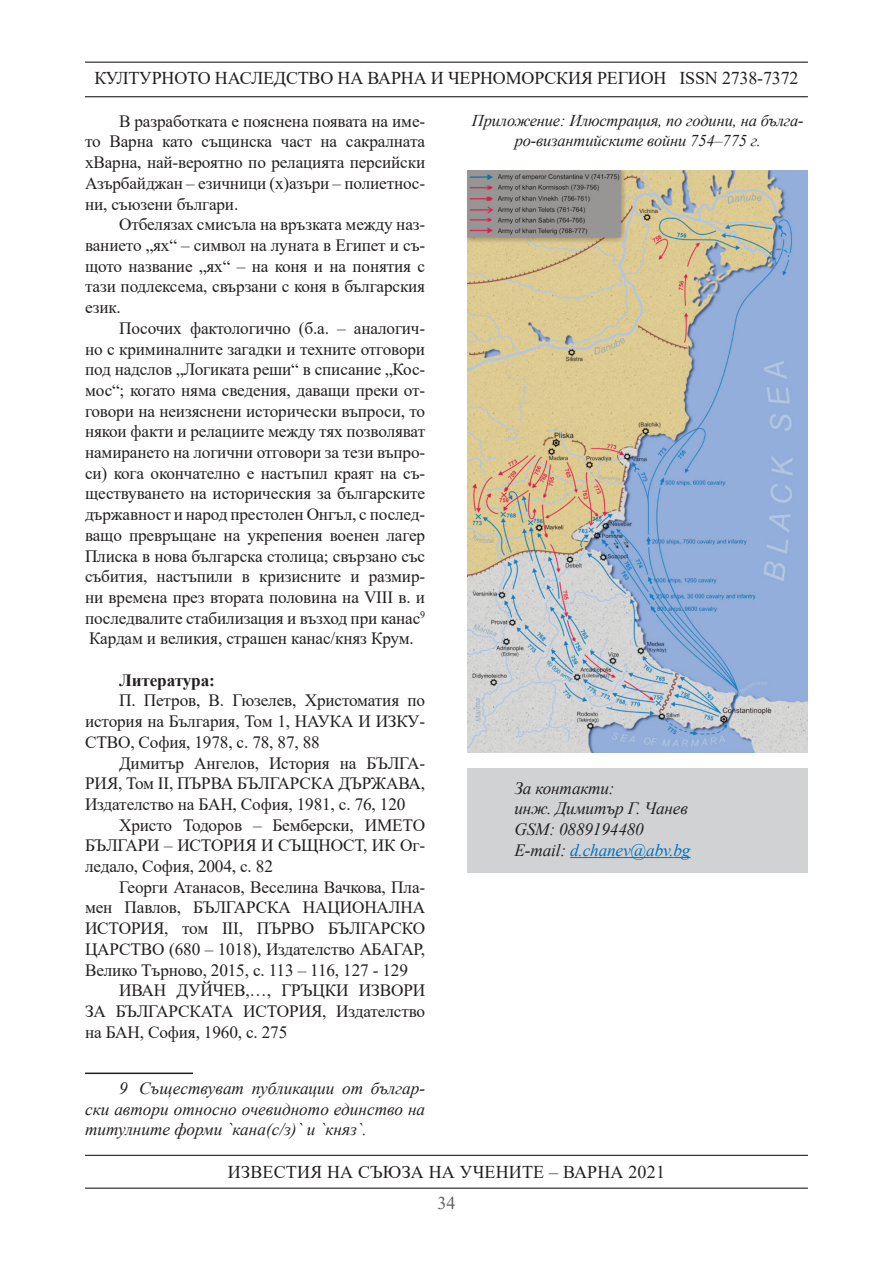
<style>
.page{position:relative;width:893px;height:1263px;background:#fff}
.page>*{position:absolute;margin:0;border:0;box-sizing:border-box;transform-origin:0 0}
.t1{font:18px "Times New Roman";letter-spacing:-.01em;color:#231f20}
.t2{font:18px "Times New Roman";letter-spacing:.01em;color:#231f20}
.t3{font:18px "Times New Roman";color:#636366}
.t4{font:17.25px/20.7px "Times New Roman";letter-spacing:-.01em;color:#231f20;text-align:justify}
.t5{font:italic 17.25px/20.7px "Times New Roman";letter-spacing:-.01em;color:#231f20;text-align:justify}
.t6{font:700 17.25px "Times New Roman";letter-spacing:-.01em;color:#231f20}
.t7{font:italic 16.5px/19.8px "Times New Roman";letter-spacing:-.01em;color:#231f20;text-align:center}
.s1{color:#0073bc}
</style>
<div class="page">
<hr style="left:85px;top:96px;width:723px;height:1px;background:#231f20">
<hr style="left:85px;top:62px;width:723px;height:1px;background:#231f20">
<hr style="left:85px;top:1155px;width:723px;height:1px;background:#231f20">
<hr style="left:85px;top:1187px;width:723px;height:2px;background:#231f20">
<hr style="left:85px;top:1072px;width:108px;height:2px;background:#231f20">
<div style="left:468px;top:769px;width:340px;height:41px;background:#d1d2d4"></div>
<div style="left:468px;top:810px;width:340px;height:41px;background:#d1d2d4"></div>
<div style="left:468px;top:831px;width:340px;height:41px;background:#d1d2d4"></div>
<hr style="left:570px;top:857px;width:121px;height:1px;background:#0073bc">
<img style="left:468px;top:170px;width:340px;height:582px">
<p class="t1" style="left:94px;top:66px;width:706px">КУЛТУРНОТО НАСЛЕДСТВО НА ВАРНА И ЧЕРНОМОРСКИЯ РЕГИОН ISSN 2738-7372</p>
<p class="t4" style="left:85px;top:110px;width:342px;text-indent:34px">В разработката е пояснена появата на име&shy;то Варна като същинска част на сакралната хВарна, най-вероятно по релацията персийски Азърбайджан – езичници (х)азъри – полиетнос&shy;ни, съюзени българи.</p>
<p class="t4" style="left:85px;top:214px;width:342px;text-indent:34px">Отбелязах смисъла на връзката между наз&shy;ванието „ях“ – символ на луната в Египет и съ&shy;щото название „ях“ – на коня и на понятия с тази подлексема, свързани с коня в българския език.</p>
<p class="t4" style="left:85px;top:317px;width:342px;text-indent:34px">Посочих фактологично (б.а. – аналогич&shy;но с криминалните загадки и техните отговори под надслов „Логиката реши“ в списание „Кос&shy;мос“; когато няма сведения, даващи преки от&shy;говори на неизяснени исторически въпроси, то някои факти и релациите между тях позволяват намирането на логични отговори за тези въпро&shy;си) кога окончателно е настъпил краят на съ&shy;ществуването на историческия за българските държавност и народ престолен Онгъл, с послед&shy;ващо превръщане на укрепения военен лагер Плиска в нова българска столица; свързано със събития, настъпили в кризисните и размир&shy;ни времена през втората половина на VIII в. и последвалите стабилизация и възход при канас<sup>9<br></sup>Кардам и великия, страшен канас/княз Крум.</p>
<p class="t6" style="left:119px;top:667px;width:97px">Литература:</p>
<p class="t4" style="left:85px;top:690px;width:342px;text-indent:34px">П. Петров, В. Гюзелев, Христоматия по история на България, Том 1, НАУКА И ИЗКУ-СТВО, София, 1978, с. 78, 87, 88</p>
<p class="t4" style="left:85px;top:752px;width:342px;text-indent:34px">Димитър Ангелов, История на БЪЛГА-РИЯ, Том II, ПЪРВА БЪЛГАРСКА ДЪРЖАВА, Издателство на БАН, София, 1981, с. 76, 120</p>
<p class="t4" style="left:85px;top:814px;width:342px;text-indent:34px">Христо Тодоров – Бемберски, ИМЕТО БЪЛГАРИ – ИСТОРИЯ И СЪЩНОСТ, ИК Ог&shy;ледало, София, 2004, с. 82</p>
<p class="t4" style="left:119px;top:876px;width:308px">Георги Атанасов, Веселина Вачкова, Пла-</p>
<p class="t4" style="left:85px;top:897px;width:342px">мен Павлов, БЪЛГАРСКА НАЦИОНАЛНА</p>
<p class="t4" style="left:85px;top:917px;width:342px">ИСТОРИЯ, том III, ПЪРВО БЪЛГАРСКО</p>
<p class="t4" style="left:85px;top:938px;width:342px">ЦАРСТВО (680 – 1018), Издателство АБАГАР,</p>
<p class="t4" style="left:85px;top:959px;width:324px">Велико Търново, 2015, с. 113 – 116, 127 - 129</p>
<p class="t4" style="left:119px;top:979px;width:308px">ИВАН ДУЙЧЕВ,…, ГРЪЦКИ ИЗВОРИ</p>
<p class="t4" style="left:85px;top:1000px;width:342px">ЗА БЪЛГАРСКАТА ИСТОРИЯ, Издателство</p>
<p class="t4" style="left:85px;top:1021px;width:204px">на БАН, София, 1960, с. 275</p>
<p class="t5" style="left:85px;top:1077px;width:342px;text-indent:34px">9 Съществуват публикации от българ&shy;ски автори относно очевидното единство на титулните форми `кана(с/з)` и `княз`.</p>
<p class="t7" style="left:472px;top:110px;width:333px">Приложение: Илюстрация, по години, на бълга&shy;ро-византийските войни 754–775 г.</p>
<p class="t5" style="left:514px;top:777px;width:178px;text-align:left">За контакти:<br>инж. Димитър Г. Чанев<br>GSM: 0889194480<br>Е-mail: <span class="s1">d.chanev@abv.bg</span></p>
<p class="t2" style="left:228px;top:1159px;width:439px">ИЗВЕСТИЯ НА СЪЮЗА НА УЧЕНИТЕ – ВАРНА 2021</p>
<p class="t3" style="left:437px;top:1190px;width:20px">34</p>
</div>
